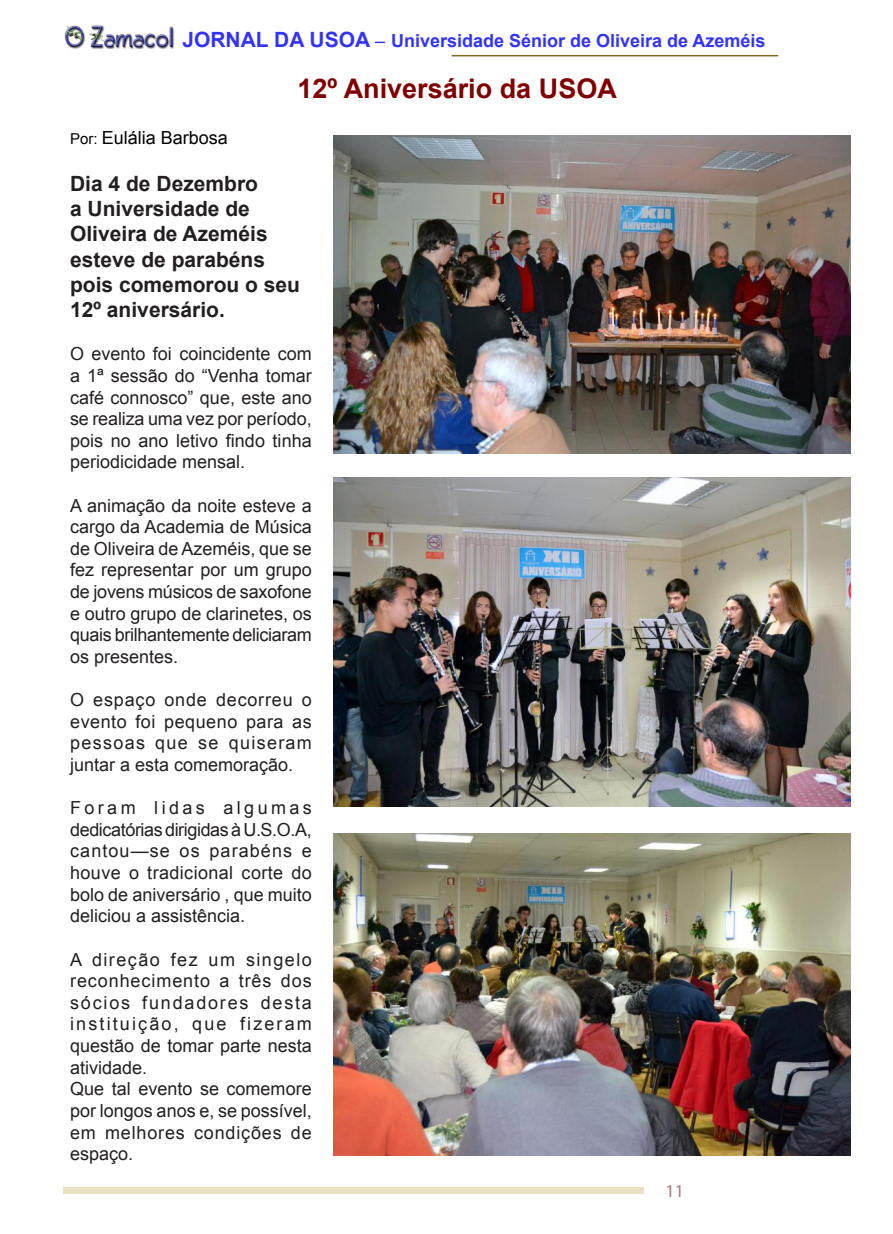
<style>
.page{position:relative;width:893px;height:1234px;background:#fff}
.page>*{position:absolute;margin:0;border:0;box-sizing:border-box;transform-origin:0 0}
.t1{font:700 27px "Arial";color:#800000}
.t2{font:700 21px/25.2px "Arial";color:#231f20}
.t3{font:18px/21.6px "Arial";color:#231f20;text-align:justify}
.t4{font:18px/21.6px "Arial";letter-spacing:.045em;color:#231f20}
.t5{font:700 18px "Arial";color:#33f}
.t6{font:18px "Arial";color:#000}
.t7{font:18px "Myriad Pro";color:#b07377}
.s1{font-size:21px}
.s2{font-weight:400}
.s3{font-size:15px}
</style>
<div class="page">
<div style="left:64px;top:1186px;width:580px;height:7px;background:#ebe0c1"></div>
<hr style="left:452px;top:55px;width:326px;height:1px;background:#7c6621">
<img style="left:64px;top:25px;width:110px;height:24px">
<img style="left:333px;top:135px;width:517px;height:318px">
<img style="left:333px;top:477px;width:517px;height:329px">
<img style="left:333px;top:833px;width:517px;height:321px">
<p class="t5" style="left:182px;top:29px;width:585px"><span class="s1">JORNAL DA USOA</span> <span class="s2">–</span> Universidade Sénior de Oliveira de Azeméis</p>
<h1 class="t1" style="left:297px;top:71px;width:321px">12º Aniversário da USOA</h1>
<p class="t6" style="left:70px;top:126px;width:159px"><span class="s3">Por:</span> Eulália Barbosa</p>
<p class="t2" style="left:70px;top:172px;width:231px">Dia 4 de Dezembro<br>a Universidade de<br>Oliveira de Azeméis esteve de parabéns pois comemorou o seu<br>12º aniversário.</p>
<p class="t3" style="left:70px;top:343px;width:243px">O evento foi coincidente com a 1ª sessão do “Venha tomar café connosco” que, este ano se realiza uma vez por período, pois no ano letivo findo tinha periodicidade mensal.</p>
<p class="t3" style="left:70px;top:494px;width:243px">A animação da noite esteve a cargo da Academia de Música de Oliveira deAzeméis, que se fez representar por um grupo de jovens músicos de saxofone e outro grupo de clarinetes, os quais brilhantemente deliciaram os presentes.</p>
<p class="t3" style="left:70px;top:689px;width:243px">O espaço onde decorreu o evento foi pequeno para as pessoas que se quiseram juntar a esta comemoração.</p>
<p class="t3" style="left:70px;top:797px;width:243px">Foram lidas algumas dedicatóriasdirigidasàU.S.O.A, cantou—se os parabéns e houve o tradicional corte do bolo de aniversário , que muito deliciou a assistência.</p>
<p class="t4" style="left:70px;top:948px;width:243px">A direção fez um singelo reconhecimento a três dos sócios fundadores desta instituição, que fizeram questão de tomar parte nesta atividade.<br>Que tal evento se comemore por longos anos e, se possível, em melhores condições de espaço.</p>
<p class="t7" style="left:665px;top:1179px;width:20px">11</p>
</div>
